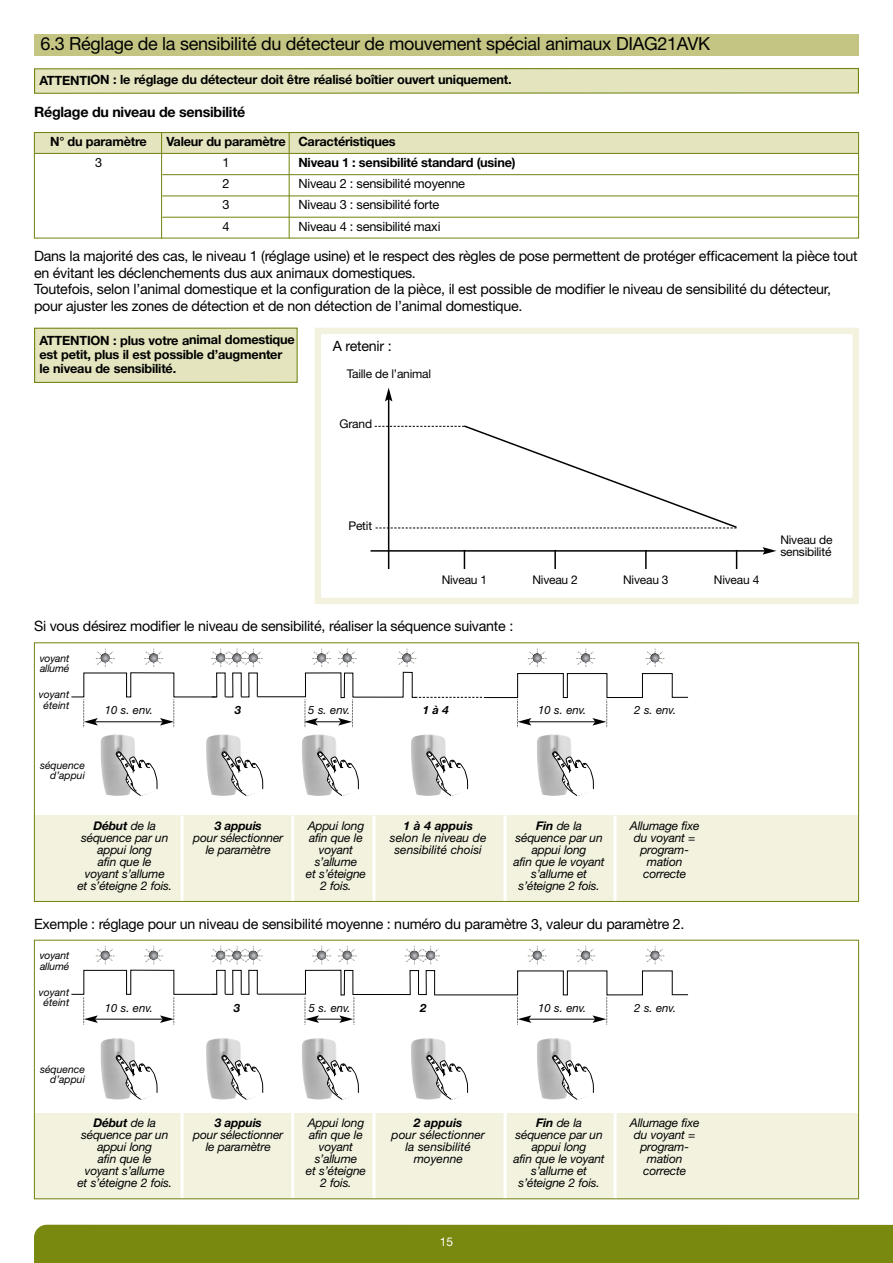
<style>
.page{position:relative;width:893px;height:1263px;background:#fff}
.page>*{position:absolute;margin:0;border:0;box-sizing:border-box;transform-origin:0 0}
.t1{font:18px "Helvetica Neue LT Com";letter-spacing:-.015em;color:#000}
.t2{font:14.25px/16.5px "Helvetica Neue LT Com";letter-spacing:-.015em;color:#000}
.t3{font:700 14.25px "Helvetica Neue LT Com";letter-spacing:-.015em;color:#000}
.t4{font:700 12.75px/14.2px "Helvetica Neue LT Com";letter-spacing:-.015em;color:#000}
.t5{font:12.75px "Helvetica Neue LT Com";letter-spacing:-.015em;color:#000}
.t6{font:italic 12px/12px "Helvetica Neue LT Com";letter-spacing:-.015em;color:#000;text-align:center}
.t7{font:12px/12px "Helvetica Neue LT Com";letter-spacing:-.015em;color:#000}
.t8{font:italic 700 12px "Helvetica Neue LT Com";letter-spacing:-.01em;color:#000}
.t9{font:12px "Helvetica Neue LT Com";color:#fff}
.t10{font:italic 11.4px "Helvetica Neue LT Com";color:#000}
.t11{font:italic 700 11.4px "Helvetica Neue LT Com";color:#000}
.t12{font:italic 10.35px/10.4px "Helvetica Neue LT Com";color:#000;text-align:center}
.s1{font-weight:700}
</style>
<div class="page">
<div style="left:34px;top:34px;width:825px;height:21px;background:#c4c583"></div>
<div style="left:315px;top:328px;width:544px;height:276px;border:6px solid #f2f2df"></div>
<div style="left:34px;top:132px;width:825px;height:21px;background:#e4e4be"></div>
<hr style="left:161px;top:132px;width:1px;height:106px;background:#72830e">
<hr style="left:289px;top:132px;width:1px;height:106px;background:#72830e">
<div style="left:34px;top:132px;width:825px;height:106px;border:1px solid #72830e"></div>
<hr style="left:35px;top:153px;width:823px;height:1px;background:#72830e">
<hr style="left:162px;top:174px;width:696px;height:1px;background:#72830e">
<hr style="left:162px;top:196px;width:696px;height:1px;background:#72830e">
<hr style="left:162px;top:217px;width:696px;height:1px;background:#72830e">
<hr style="left:388px;top:399px;width:1px;height:170px;background:#000">
<svg style="left:385px;top:388px;width:7px;height:13px"></svg>
<svg style="left:464px;top:552px;width:1px;height:17px"></svg>
<svg style="left:554px;top:552px;width:2px;height:17px"></svg>
<svg style="left:645px;top:552px;width:2px;height:17px"></svg>
<svg style="left:736px;top:552px;width:1px;height:17px"></svg>
<hr style="left:370px;top:550px;width:395px;height:2px;background:#000">
<svg style="left:762px;top:547px;width:14px;height:8px"></svg>
<svg style="left:375px;top:424px;width:362px;height:105px"></svg>
<div style="left:35px;top:69px;width:823px;height:24px;background:#e4e4be"></div>
<div style="left:34px;top:68px;width:825px;height:26px;border:1px solid #72830e"></div>
<div style="left:35px;top:329px;width:262px;height:53px;background:#e4e4be"></div>
<div style="left:34px;top:328px;width:264px;height:55px;border:1px solid #72830e"></div>
<div style="left:34px;top:816px;width:825px;height:85px;background:#f2f2df"></div>
<hr style="left:181px;top:816px;width:3px;height:85px;background:#fff">
<hr style="left:291px;top:816px;width:3px;height:85px;background:#fff">
<hr style="left:372px;top:816px;width:3px;height:86px;background:#fff">
<hr style="left:504px;top:816px;width:3px;height:85px;background:#fff">
<hr style="left:614px;top:816px;width:3px;height:86px;background:#fff">
<svg style="left:71px;top:649px;width:618px;height:78px"></svg>
<img style="left:101px;top:734px;width:34px;height:62px">
<svg style="left:115px;top:751px;width:43px;height:45px"></svg>
<img style="left:206px;top:734px;width:35px;height:62px">
<svg style="left:221px;top:751px;width:43px;height:45px"></svg>
<img style="left:302px;top:734px;width:34px;height:62px">
<svg style="left:317px;top:751px;width:42px;height:45px"></svg>
<img style="left:411px;top:734px;width:35px;height:62px">
<svg style="left:426px;top:751px;width:43px;height:45px"></svg>
<img style="left:537px;top:734px;width:34px;height:62px">
<svg style="left:552px;top:751px;width:42px;height:45px"></svg>
<div style="left:34px;top:642px;width:825px;height:260px;border:1px solid #72830e"></div>
<div style="left:34px;top:1225px;width:858px;height:38px;background:#79880e"></div>
<div style="left:34px;top:1113px;width:825px;height:85px;background:#f2f2df"></div>
<hr style="left:181px;top:1113px;width:3px;height:85px;background:#fff">
<hr style="left:291px;top:1113px;width:3px;height:85px;background:#fff">
<hr style="left:372px;top:1113px;width:3px;height:86px;background:#fff">
<hr style="left:504px;top:1113px;width:3px;height:85px;background:#fff">
<hr style="left:614px;top:1113px;width:3px;height:86px;background:#fff">
<svg style="left:71px;top:946px;width:618px;height:79px"></svg>
<img style="left:101px;top:1038px;width:34px;height:62px">
<svg style="left:115px;top:1055px;width:43px;height:45px"></svg>
<img style="left:206px;top:1038px;width:35px;height:62px">
<svg style="left:221px;top:1055px;width:43px;height:45px"></svg>
<img style="left:302px;top:1038px;width:34px;height:62px">
<svg style="left:317px;top:1055px;width:42px;height:45px"></svg>
<img style="left:411px;top:1038px;width:35px;height:62px">
<svg style="left:426px;top:1055px;width:43px;height:45px"></svg>
<img style="left:537px;top:1038px;width:34px;height:62px">
<svg style="left:552px;top:1055px;width:42px;height:45px"></svg>
<h1 class="t1" style="left:40px;top:33px;width:671px">6.3 Réglage de la sensibilité du détecteur de mouvement spécial animaux DIAG21AVK</h1>
<p class="t4" style="left:39px;top:74px;width:474px">ATTENTION : le réglage du détecteur doit être réalisé boîtier ouvert uniquement.</p>
<p class="t3" style="left:34px;top:106px;width:213px">Réglage du niveau de sensibilité</p>
<p class="t4" style="left:50px;top:135px;width:98px">N° du paramètre</p>
<p class="t4" style="left:167px;top:135px;width:231px">Valeur du paramètre Caractéristiques</p>
<p class="t5" style="left:95px;top:155px;width:9px">3</p>
<p class="t5" style="left:223px;top:155px;width:9px">1</p>
<p class="t4" style="left:298px;top:156px;width:219px">Niveau 1 : sensibilité standard (usine)</p>
<p class="t5" style="left:223px;top:176px;width:9px">2</p>
<p class="t5" style="left:298px;top:176px;width:168px">Niveau 2 : sensibilité moyenne</p>
<p class="t5" style="left:223px;top:198px;width:9px">3</p>
<p class="t5" style="left:298px;top:198px;width:142px">Niveau 3 : sensibilité forte</p>
<p class="t5" style="left:223px;top:219px;width:9px">4</p>
<p class="t5" style="left:298px;top:219px;width:144px">Niveau 4 : sensibilité maxi</p>
<p class="t2" style="left:34px;top:248px;width:825px">Dans la majorité des cas, le niveau 1 (réglage usine) et le respect des règles de pose permettent de protéger efficacement la pièce tout en évitant les déclenchements dus aux animaux domestiques.<br>Toutefois, selon l’animal domestique et la configuration de la pièce, il est possible de modifier le niveau de sensibilité du détecteur, pour ajuster les zones de détection et de non détection de l’animal domestique.</p>
<p class="t4" style="left:39px;top:334px;width:257px">ATTENTION : plus votre animal domestique est petit, plus il est possible d’augmenter le niveau de sensibilité.</p>
<p class="t2" style="left:333px;top:337px;width:60px">A retenir :</p>
<p class="t7" style="left:347px;top:368px;width:86px">Taille de l’animal</p>
<p class="t7" style="left:340px;top:417px;width:34px">Grand</p>
<p class="t7" style="left:348px;top:519px;width:25px">Petit</p>
<p class="t7" style="left:442px;top:574px;width:47px">Niveau 1</p>
<p class="t7" style="left:532px;top:574px;width:47px">Niveau 2</p>
<p class="t7" style="left:623px;top:574px;width:47px">Niveau 3</p>
<p class="t7" style="left:714px;top:574px;width:47px">Niveau 4</p>
<p class="t2" style="left:34px;top:618px;width:481px">Si vous désirez modifier le niveau de sensibilité, réaliser la séquence suivante :</p>
<p class="t12" style="left:40px;top:654px;width:31px;text-align:left">voyant allumé</p>
<p class="t12" style="left:39px;top:690px;width:32px">voyant éteint</p>
<p class="t12" style="left:40px;top:761px;width:47px;text-align:right">séquence d’appui</p>
<p class="t10" style="left:105px;top:706px;width:50px">10 s. env.</p>
<p class="t11" style="left:235px;top:706px;width:8px">3</p>
<p class="t11" style="left:423px;top:706px;width:28px">1 à 4</p>
<p class="t10" style="left:308px;top:706px;width:43px">5 s. env.</p>
<p class="t10" style="left:538px;top:706px;width:50px">10 s. env.</p>
<p class="t10" style="left:634px;top:706px;width:43px">2 s. env.</p>
<p class="t8" style="left:403px;top:821px;width:71px">1 à 4 appuis</p>
<p class="t6" style="left:390px;top:832px;width:98px">selon le niveau de sensibilité choisi</p>
<p class="t6" style="left:77px;top:820px;width:96px"><span class="s1">Début</span> de la séquence par un appui long<br>afin que le<br>voyant s’allume<br>et s’éteigne 2 fois.</p>
<p class="t2" style="left:34px;top:915px;width:652px">Exemple : réglage pour un niveau de sensibilité moyenne : numéro du paramètre 3, valeur du paramètre 2.</p>
<p class="t6" style="left:514px;top:820px;width:93px"><span class="s1">Fin</span> de la séquence par un appui long<br>afin que le voyant s’allume et s’éteigne 2 fois.</p>
<p class="t6" style="left:630px;top:820px;width:71px">Allumage fixe du voyant = program&shy;mation correcte</p>
<p class="t8" style="left:215px;top:821px;width:49px">3 appuis</p>
<p class="t6" style="left:193px;top:832px;width:92px">pour sélectionner le paramètre</p>
<p class="t6" style="left:306px;top:820px;width:62px">Appui long afin que le voyant s’allume<br>et s’éteigne<br>2 fois.</p>
<p class="t12" style="left:40px;top:951px;width:31px;text-align:left">voyant allumé</p>
<p class="t12" style="left:39px;top:988px;width:32px">voyant éteint</p>
<p class="t10" style="left:105px;top:1003px;width:50px">10 s. env.</p>
<p class="t11" style="left:234px;top:1003px;width:8px">3</p>
<p class="t11" style="left:420px;top:1003px;width:8px">2</p>
<p class="t10" style="left:309px;top:1003px;width:43px">5 s. env.</p>
<p class="t10" style="left:538px;top:1003px;width:50px">10 s. env.</p>
<p class="t10" style="left:634px;top:1003px;width:43px">2 s. env.</p>
<p class="t12" style="left:40px;top:1065px;width:47px;text-align:right">séquence d’appui</p>
<p class="t6" style="left:77px;top:1118px;width:96px"><span class="s1">Début</span> de la séquence par un appui long<br>afin que le<br>voyant s’allume<br>et s’éteigne 2 fois.</p>
<p class="t8" style="left:215px;top:1118px;width:49px">3 appuis</p>
<p class="t6" style="left:193px;top:1130px;width:92px">pour sélectionner le paramètre</p>
<p class="t6" style="left:306px;top:1118px;width:62px">Appui long afin que le voyant s’allume<br>et s’éteigne<br>2 fois.</p>
<p class="t8" style="left:414px;top:1118px;width:50px">2 appuis</p>
<p class="t6" style="left:392px;top:1130px;width:95px">pour sélectionner la sensibilité moyenne</p>
<p class="t6" style="left:514px;top:1118px;width:93px"><span class="s1">Fin</span> de la séquence par un appui long<br>afin que le voyant s’allume et s’éteigne 2 fois.</p>
<p class="t6" style="left:630px;top:1118px;width:71px">Allumage fixe du voyant = program&shy;mation correcte</p>
<p class="t9" style="left:440px;top:1235px;width:15px">15</p>
<p class="t7" style="left:780px;top:534px;width:54px">Niveau de sensibilité</p>
</div>
